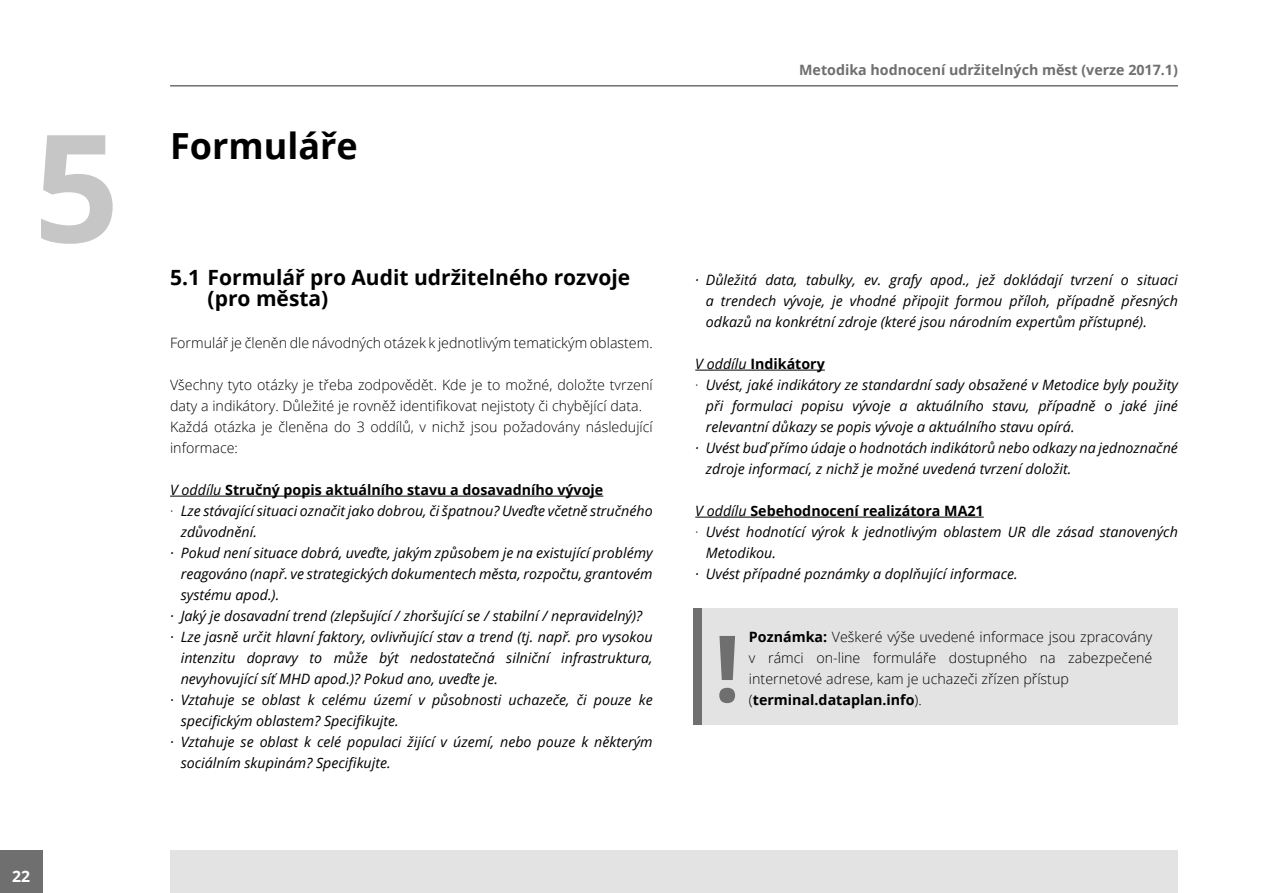
<style>
.page{position:relative;width:1263px;height:893px;background:#fff}
.page>*{position:absolute;margin:0;border:0;box-sizing:border-box;transform-origin:0 0}
.t1{font:700 150px "Open Sans";color:#c6c6c6}
.t2{font:700 92.4px "Open Sans";color:#706f6f}
.t3{font:700 36px "Open Sans";color:#000}
.t4{font:700 21px/21px "Open Sans";color:#000}
.t5{font:700 15.75px "Open Sans";color:#fff}
.t6{font:italic 14.25px/21px "Open Sans";color:#000;text-align:justify}
.t7{font:300 14.25px/21px "Open Sans";color:#000}
.t8{font:700 14.25px "Open Sans";color:#000}
.t9{font:700 14.25px "Open Sans";color:#706f6f}
.s1{font-weight:400;font-style:italic}
.s2{font-weight:300;font-style:normal}
.s3{font-weight:700}
</style>
<div class="page">
<div style="left:694px;top:608px;width:30px;height:117px;background:#706f6f"></div>
<div style="left:702px;top:608px;width:476px;height:117px;background:#e3e3e3"></div>
<div style="left:0;top:850px;width:43px;height:43px;background:#706f6f"></div>
<div style="left:170px;top:850px;width:1008px;height:43px;background:#e3e3e3"></div>
<hr style="left:170px;top:85px;width:1008px;height:2px;background:#706f6f">
<hr style="left:170px;top:496px;width:433px;height:1px;background:#000">
<hr style="left:695px;top:370px;width:130px;height:1px;background:#000">
<hr style="left:695px;top:517px;width:289px;height:1px;background:#000">
<h1 class="t1" style="left:34px;top:82px;width:87px">5</h1>
<p class="t5" style="left:12px;top:865px;width:19px">22</p>
<h3 class="t3" style="left:170px;top:121px;width:189px">Formuláře</h3>
<p class="t9" style="left:799px;top:60px;width:380px">Metodika hodnocení udržitelných měst (verze 2017.1)</p>
<h3 class="t4" style="left:208px;top:266px;width:424px;text-indent:-38px">5.1 Formulář pro Audit udržitelného rozvoje (pro města)</h3>
<p class="t7" style="left:170px;top:332px;width:484px">Formulář je členěn dle návodných otázek k jednotlivým tematickým oblastem.</p>
<p class="t7" style="left:170px;top:374px;width:484px">Všechny tyto otázky je třeba zodpovědět. Kde je to možné, doložte tvrzení daty a indikátory. Důležité je rovněž identifikovat nejistoty či chybějící data.<br>Každá otázka je členěna do 3 oddílů, v nichž jsou požadovány následující informace:</p>
<p class="t8" style="left:170px;top:480px;width:435px"><span class="s1">V oddílu</span> Stručný popis aktuálního stavu a dosavadního vývoje</p>
<p class="t6" style="left:170px;top:500px;width:484px"><span class="s2">·</span> Lze stávající situaci označit jako dobrou, či špatnou? Uveďte včetně stručného</p>
<p class="t6" style="left:181px;top:521px;width:78px">zdůvodnění.</p>
<p class="t6" style="left:170px;top:542px;width:484px">· Pokud není situace dobrá, uveďte, jakým způsobem je na existující problémy</p>
<p class="t6" style="left:181px;top:563px;width:473px">reagováno (např. ve strategických dokumentech města, rozpočtu, grantovém</p>
<p class="t6" style="left:181px;top:584px;width:100px">systému apod.).</p>
<p class="t6" style="left:170px;top:605px;width:474px">· Jaký je dosavadní trend (zlepšující / zhoršující se / stabilní / nepravidelný)?</p>
<p class="t6" style="left:170px;top:626px;width:484px">· Lze jasně určit hlavní faktory, ovlivňující stav a trend (tj. např. pro vysokou</p>
<p class="t6" style="left:181px;top:647px;width:473px">intenzitu dopravy to může být nedostatečná silniční infrastruktura,</p>
<p class="t6" style="left:181px;top:668px;width:319px">nevyhovující síť MHD apod.)? Pokud ano, uveďte je.</p>
<p class="t6" style="left:170px;top:689px;width:484px">· Vztahuje se oblast k celému území v působnosti uchazeče, či pouze ke</p>
<p class="t6" style="left:181px;top:710px;width:219px">specifickým oblastem? Specifikujte.</p>
<p class="t6" style="left:170px;top:731px;width:484px">· Vztahuje se oblast k celé populaci žijící v území, nebo pouze k některým</p>
<p class="t6" style="left:181px;top:752px;width:211px">sociálním skupinám? Specifikujte.</p>
<p class="t6" style="left:706px;top:269px;width:473px;text-indent:-11px">· Důležitá data, tabulky, ev. grafy apod., jež dokládají tvrzení o situaci a trendech vývoje, je vhodné připojit formou příloh, případně přesných odkazů na konkrétní zdroje (které jsou národním expertům přístupné).</p>
<p class="t8" style="left:695px;top:354px;width:131px"><span class="s1">V oddílu</span> Indikátory</p>
<p class="t6" style="left:695px;top:374px;width:484px"><span class="s2">·</span> Uvést, jaké indikátory ze standardní sady obsažené v Metodice byly použity</p>
<p class="t6" style="left:706px;top:395px;width:473px">při formulaci popisu vývoje a aktuálního stavu, případně o jaké jiné</p>
<p class="t6" style="left:706px;top:416px;width:370px">relevantní důkazy se popis vývoje a aktuálního stavu opírá.</p>
<p class="t6" style="left:695px;top:437px;width:484px">· Uvést buď přímo údaje o hodnotách indikátorů nebo odkazy na jednoznačné</p>
<p class="t6" style="left:706px;top:458px;width:367px">zdroje informací, z nichž je možné uvedená tvrzení doložit.</p>
<p class="t8" style="left:695px;top:501px;width:290px"><span class="s1">V oddílu</span> Sebehodnocení realizátora MA21</p>
<p class="t6" style="left:695px;top:521px;width:484px"><span class="s2">·</span> Uvést hodnotící výrok k jednotlivým oblastem UR dle zásad stanovených</p>
<p class="t6" style="left:706px;top:542px;width:72px">Metodikou.</p>
<p class="t6" style="left:695px;top:563px;width:324px">· Uvést případné poznámky a doplňující informace.</p>
<h2 class="t2" style="left:714px;top:603px;width:28px">!</h2>
<p class="t7" style="left:749px;top:626px;width:405px"><span class="s3">Poznámka:</span> Veškeré výše uvedené informace jsou zpracovány v rámci on-line formuláře dostupného na zabezpečené internetové adrese, kam je uchazeči zřízen přístup (<span class="s3">terminal.dataplan.info</span>).</p>
</div>
